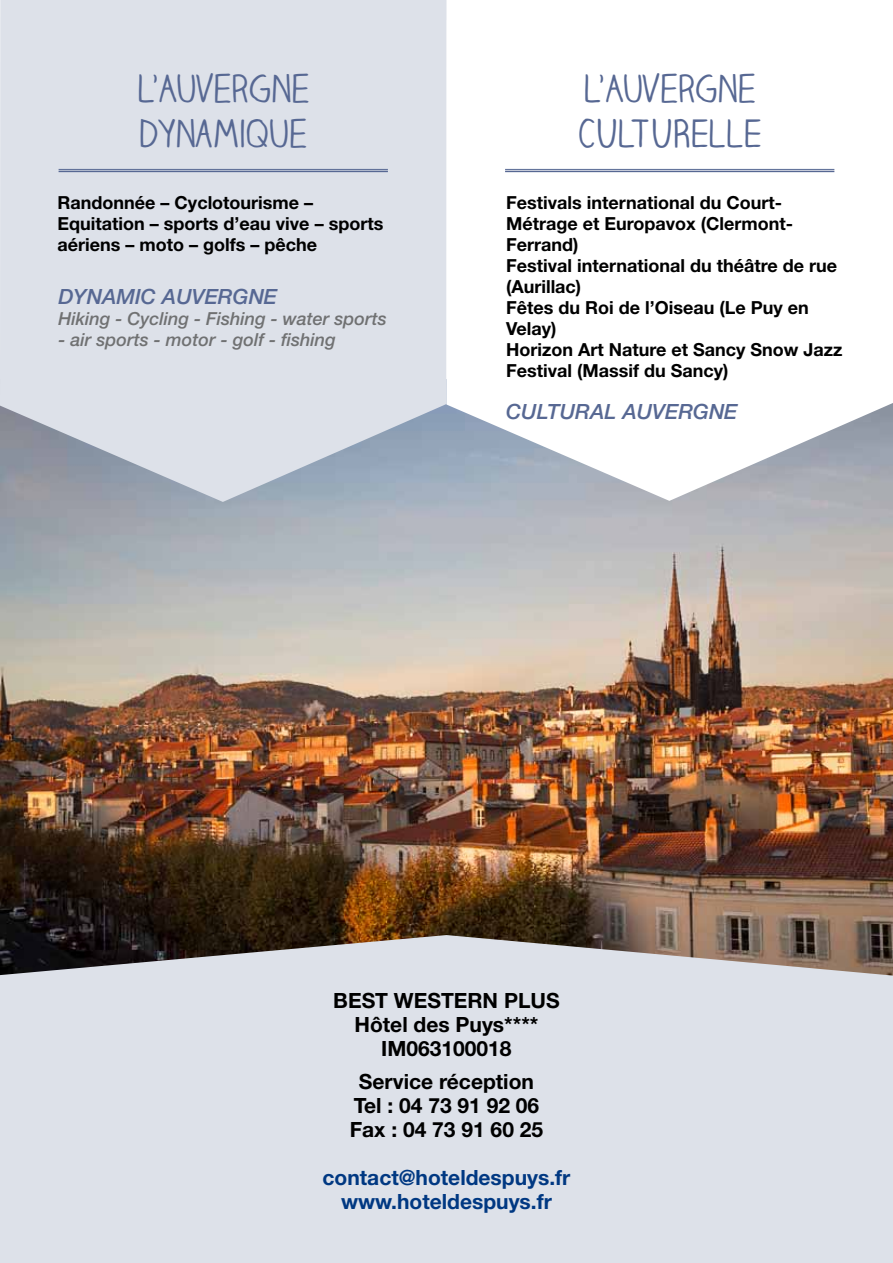
<style>
.page{position:relative;width:893px;height:1263px;background:#fff}
.page>*{position:absolute;margin:0;border:0;box-sizing:border-box;transform-origin:0 0}
.t1{font:37.5px/45px "Claire Hand";color:#576893}
.t2{font:700 21px/24px "Helvetica Neue LT Std";color:#000;text-align:center}
.t3{font:700 21px/24px "Helvetica Neue LT Std";color:#003882;text-align:center}
.t4{font:italic 500 21px "Helvetica Neue LT Std";color:#576893}
.t5{font:700 18px/21px "Helvetica Neue LT Std";color:#000}
.t6{font:italic 500 18px "Helvetica Neue LT Std";color:#707172}
</style>
<div class="page">
<img style="left:0;top:501px;width:893px;height:434px">
<svg style="left:0;top:0;width:446px;height:502px;fill:#dde1e9"></svg>
<svg style="left:446px;top:20px;width:447px;height:481px"></svg>
<div style="left:0;top:935px;width:893px;height:328px;background:#dde1e9"></div>
<hr style="left:59px;top:169px;width:329px;height:1px;background:#576893">
<hr style="left:59px;top:171px;width:329px;height:1px;background:#576893">
<hr style="left:505px;top:169px;width:329px;height:1px;background:#576893">
<hr style="left:505px;top:171px;width:329px;height:1px;background:#576893">
<h1 class="t1" style="left:137px;top:66px;width:174px">L’AUVERGNE<br>DYNAMIQUE</h1>
<h1 class="t1" style="left:578px;top:66px;width:184px">L’AUVERGNE<br>CULTURELLE</h1>
<p class="t5" style="left:58px;top:191px;width:327px">Randonnée – Cyclotourisme –<br>Equitation – sports d’eau vive – sports aériens – moto – golfs – pêche</p>
<p class="t5" style="left:506px;top:191px;width:338px">Festivals international du Court-<br>Métrage et Europavox (Clermont-<br>Ferrand)<br>Festival international du théâtre de rue (Aurillac)<br>Fêtes du Roi de l’Oiseau (Le Puy en<br>Velay)<br>Horizon Art Nature et Sancy Snow Jazz<br>Festival (Massif du Sancy)</p>
<p class="t4" style="left:506px;top:399px;width:233px">CULTURAL AUVERGNE</p>
<p class="t4" style="left:58px;top:284px;width:220px">DYNAMIC AUVERGNE</p>
<p class="t6" style="left:58px;top:308px;width:330px">Hiking - Cycling - Fishing - water sports</p>
<p class="t6" style="left:58px;top:329px;width:279px">- air sports - motor - golf - fishing</p>
<p class="t2" style="left:333px;top:988px;width:228px">BEST WESTERN PLUS<br>Hôtel des Puys****<br>IM063100018</p>
<p class="t2" style="left:350px;top:1069px;width:195px">Service réception<br>Tel : 04 73 91 92 06<br>Fax : 04 73 91 60 25</p>
<p class="t3" style="left:323px;top:1165px;width:249px">contact@hoteldespuys.fr www.hoteldespuys.fr</p>
</div>
